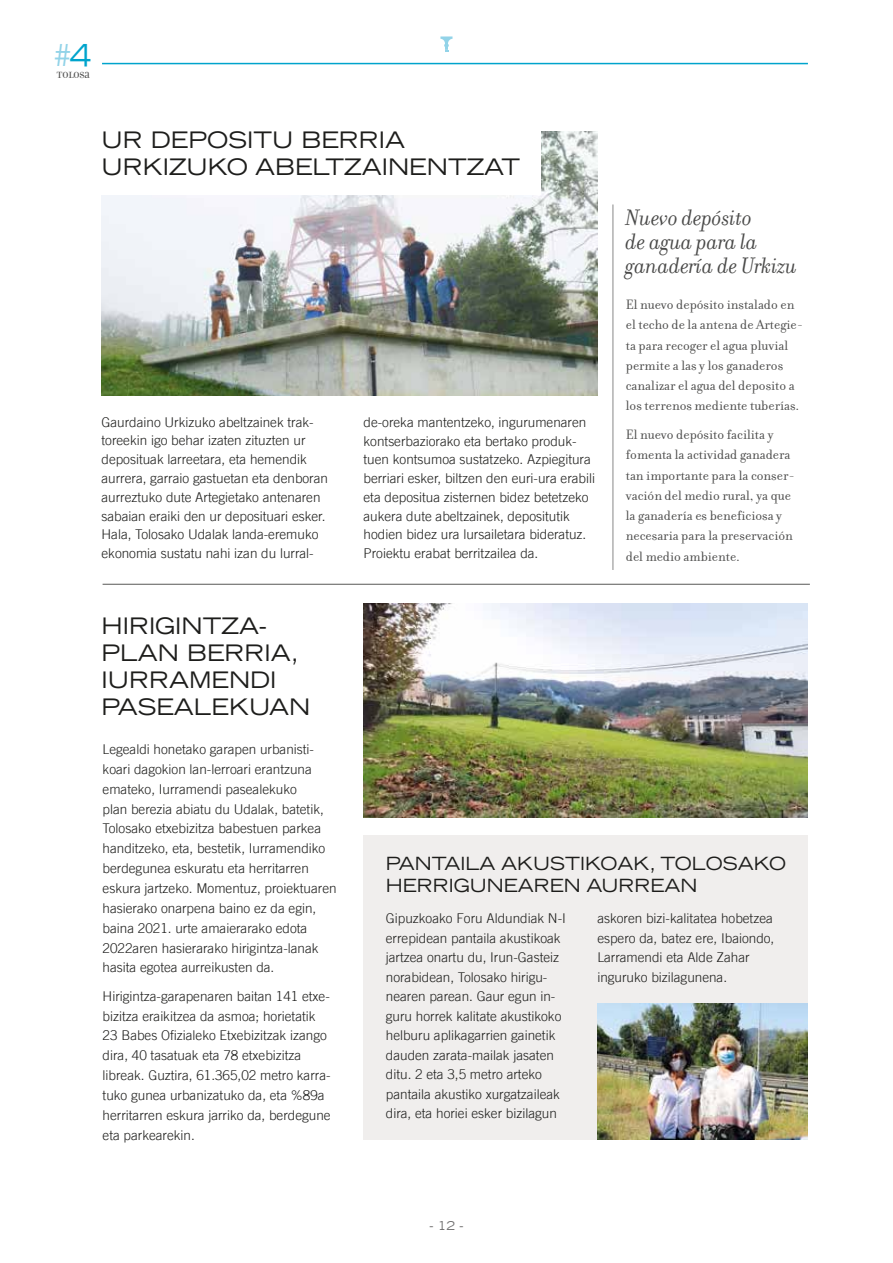
<style>
.page{position:relative;width:893px;height:1263px;background:#fff}
.page>*{position:absolute;margin:0;border:0;box-sizing:border-box;transform-origin:0 0}
.t1{font:expanded 30px "Trade Gothic LT";color:#92d3e8}
.t2{font:italic 24px/24px "Filosofia";letter-spacing:-.01em;color:#4a4a49}
.t3{font:expanded 22.5px/27px "Trade Gothic LT";color:#1d1d1b}
.t4{font:expanded 18px/22.5px "Trade Gothic LT";color:#1d1d1b}
.t5{font:14.25px/20.2px "Filosofia";color:#4a4a49}
.t6{font:300 13.5px/19.8px "Trade Gothic LT";color:#1d1d1b}
.t7{font:expanded 12px "Trade Gothic LT";color:#706f6f}
.t8{font:9.45px "Filosofia Unicase";letter-spacing:-.01em;color:#4a4a49}
.s1{color:#00a4cc}
</style>
<div class="page">
<svg style="left:440px;top:36px;width:12px;height:16px"></svg>
<hr style="left:102px;top:63px;width:706px;height:1px;background:#00a4cc">
<img style="left:102px;top:131px;width:495px;height:264px">
<div style="left:78px;top:118px;width:463px;height:77px;background:#fff"></div>
<img style="left:364px;top:604px;width:444px;height:213px">
<hr style="left:613px;top:204px;width:1px;height:366px;background:#878787">
<hr style="left:103px;top:584px;width:707px;height:1px;background:#575756">
<div style="left:364px;top:836px;width:444px;height:304px;background:#f0eeed"></div>
<img style="left:598px;top:1003px;width:210px;height:137px">
<h1 class="t1" style="left:52px;top:35px;width:41px">#<span class="s1">4</span></h1>
<p class="t8" style="left:57px;top:70px;width:35px">TOLOSA</p>
<h3 class="t3" style="left:102px;top:126px;width:420px">UR DEPOSITU BERRIA<br>URKIZUKO ABELTZAINENTZAT</h3>
<p class="t6" style="left:102px;top:412px;width:228px;line-height:18.8px">Gaurdaino Urkizuko abeltzainek trak&shy;toreekin igo behar izaten zituzten ur deposituak larreetara, eta hemendik aurrera, garraio gastuetan eta denboran aurreztuko dute Artegietako antenaren sabaian eraiki den ur deposituari esker.<br>Hala, Tolosako Udalak landa-eremuko ekonomia sustatu nahi izan du lurral-</p>
<p class="t6" style="left:364px;top:412px;width:233px;line-height:18.8px">de-oreka mantentzeko, ingurumenaren kontserbaziorako eta bertako produk&shy;tuen kontsumoa sustatzeko. Azpiegitura berriari esker, biltzen den euri-ura erabili eta depositua zisternen bidez betetzeko aukera dute abeltzainek, depositutik hodien bidez ura lursailetara bideratuz.<br>Proiektu erabat berritzailea da.</p>
<h2 class="t2" style="left:626px;top:206px;width:173px">Nuevo depósito<br>de agua para la ganadería de Urkizu</h2>
<p class="t5" style="left:626px;top:295px;width:179px">El nuevo depósito instalado en el techo de la antena de Artegie&shy;ta para recoger el agua pluvial permite a las y los ganaderos canalizar el agua del deposito a los terrenos mediente tuberías.</p>
<p class="t5" style="left:626px;top:425px;width:171px">El nuevo depósito facilita y fomenta la actividad ganadera tan importante para la conser&shy;vación del medio rural, ya que la ganadería es beneficiosa y necesaria para la preservación del medio ambiente.</p>
<h3 class="t3" style="left:102px;top:612px;width:210px">HIRIGINTZA-<br>PLAN BERRIA,<br>IURRAMENDI<br>PASEALEKUAN</h3>
<p class="t6" style="left:103px;top:739px;width:236px">Legealdi honetako garapen urbanisti&shy;koari dagokion lan-lerroari erantzuna emateko, Iurramendi pasealekuko<br>plan berezia abiatu du Udalak, batetik, Tolosako etxebizitza babestuen parkea handitzeko, eta, bestetik, Iurramendiko berdegunea eskuratu eta herritarren eskura jartzeko. Momentuz, proiektuaren hasierako onarpena baino ez da egin, baina 2021. urte amaierarako edota 2022aren hasierarako hirigintza-lanak hasita egotea aurreikusten da.</p>
<p class="t6" style="left:103px;top:986px;width:230px">Hirigintza-garapenaren baitan 141 etxe&shy;bizitza eraikitzea da asmoa; horietatik 23 Babes Ofizialeko Etxebizitzak izango dira, 40 tasatuak eta 78 etxebizitza libreak. Guztira, 61.365,02 metro karra&shy;tuko gunea urbanizatuko da, eta %89a herritarren eskura jarriko da, berdegune eta parkearekin.</p>
<h3 class="t4" style="left:386px;top:852px;width:402px">PANTAILA AKUSTIKOAK, TOLOSAKO<br>HERRIGUNEAREN AURREAN</h3>
<p class="t6" style="left:386px;top:909px;width:182px">Gipuzkoako Foru Aldundiak N-I errepidean pantaila akustikoak jartzea onartu du, Irun-Gasteiz norabidean, Tolosako hirigu&shy;nearen parean. Gaur egun in&shy;guru horrek kalitate akustikoko helburu aplikagarrien gainetik dauden zarata-mailak jasaten ditu. 2 eta 3,5 metro arteko pantaila akustiko xurgatzaileak dira, eta horiei esker bizilagun</p>
<p class="t6" style="left:597px;top:909px;width:179px">askoren bizi-kalitatea hobetzea espero da, batez ere, Ibaiondo,<br>Larramendi eta Alde Zahar inguruko bizilagunena.</p>
<p class="t7" style="left:429px;top:1217px;width:35px">- 12 -</p>
</div>
